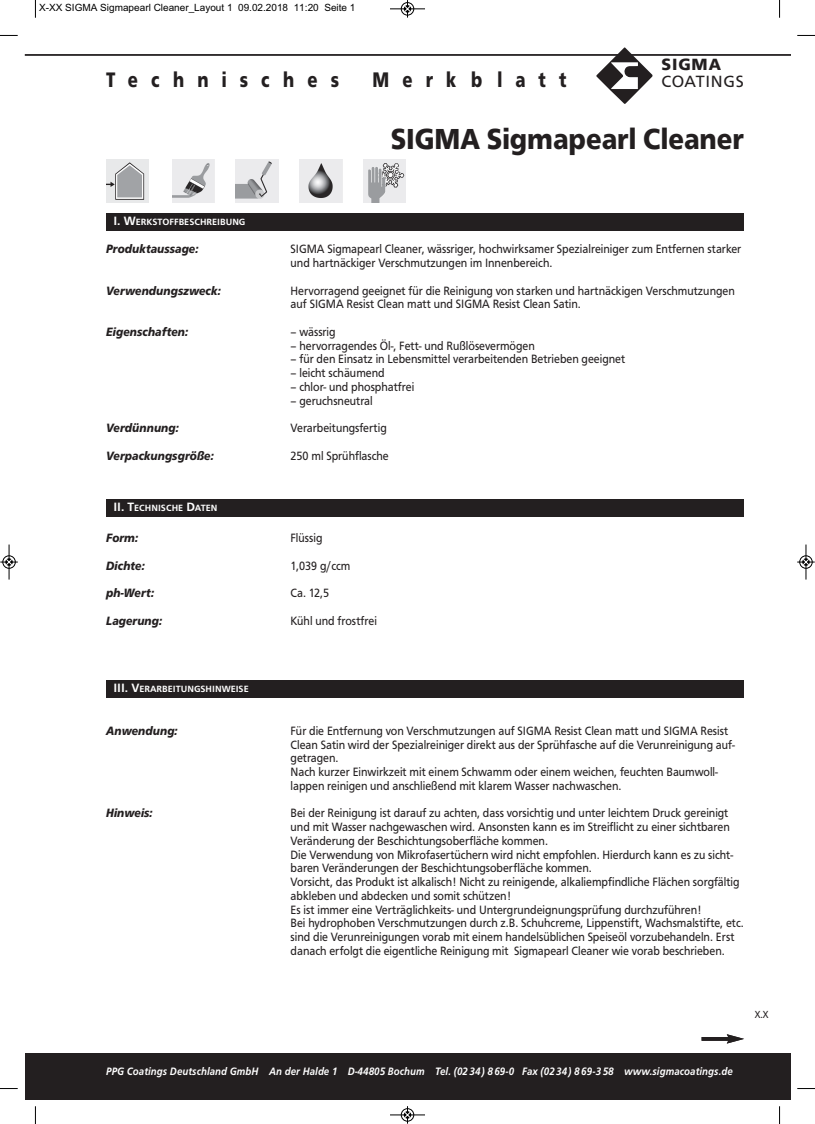
<style>
.page{position:relative;width:815px;height:1124px;background:#fff}
.page>*{position:absolute;margin:0;border:0;box-sizing:border-box;transform-origin:0 0}
.t1{font:700 30px "Frutus T";color:#231f20;scale:.9 1}
.t2{font:700 21.88px "Frutus T";letter-spacing:.75em;color:#231f20;scale:.8 1}
.t3{font:16.88px "Frutus T";color:#231f20}
.t4{font:700 16.88px "Frutus T";color:#231f20}
.t5{font:12.5px/13.8px "Frutus T";color:#231f20;scale:.9 1}
.t6{font:italic 700 12.5px "Frutus T";color:#231f20;scale:.9 1}
.t7{font:italic 500 11.12px "Frutus T";letter-spacing:.01em;color:#fff;scale:.9 1}
.t8{font:10.62px "Frutus T";color:#231f20;scale:.85 1}
.t9{font:10px "Arial";color:#000}
.t10{font:500 9.38px "Frutus T";color:#fff}
.s1{font-size:12.5px}
</style>
<div class="page">
<div style="left:25px;top:1052px;width:765px;height:46px;background:#231f20"></div>
<hr style="left:25px;top:54px;width:765px;height:2px;background:#231f20">
<svg style="left:596px;top:47px;width:57px;height:57px"></svg>
<svg style="left:702px;top:1037px;width:25px;height:3px"></svg>
<svg style="left:727px;top:1034px;width:17px;height:9px"></svg>
<div style="left:106px;top:213px;width:638px;height:17px;background:#231f20"></div>
<div style="left:106px;top:499px;width:638px;height:17px;background:#231f20"></div>
<img style="left:172px;top:159px;width:42px;height:43px">
<img style="left:236px;top:159px;width:42px;height:43px">
<img style="left:106px;top:159px;width:43px;height:43px">
<img style="left:363px;top:159px;width:43px;height:43px">
<img style="left:300px;top:159px;width:42px;height:43px">
<div style="left:106px;top:680px;width:638px;height:17px;background:#231f20"></div>
<svg style="left:35px;top:0;width:1px;height:18px"></svg>
<svg style="left:0;top:35px;width:18px;height:1px"></svg>
<svg style="left:779px;top:0;width:1px;height:18px"></svg>
<svg style="left:797px;top:35px;width:18px;height:1px"></svg>
<svg style="left:35px;top:1106px;width:1px;height:17px"></svg>
<svg style="left:0;top:1088px;width:18px;height:1px"></svg>
<svg style="left:779px;top:1106px;width:1px;height:17px"></svg>
<svg style="left:797px;top:1088px;width:18px;height:1px"></svg>
<div style="left:401px;top:2px;width:13px;height:14px;border:1px solid #fff;border-radius:50%"></div>
<hr style="left:390px;top:9px;width:35px;height:1px;background:#000">
<div style="left:401px;top:2px;width:13px;height:13px;border:1px solid #000;border-radius:50%"></div>
<svg style="left:404px;top:0;width:7px;height:18px"></svg>
<hr style="left:390px;top:1114px;width:35px;height:1px;background:#000">
<div style="left:401px;top:1108px;width:13px;height:13px;border:1px solid #000;border-radius:50%"></div>
<svg style="left:404px;top:1106px;width:7px;height:17px"></svg>
<div style="left:2px;top:555px;width:14px;height:13px;border:1px solid #fff;border-radius:50%"></div>
<hr style="left:9px;top:544px;width:1px;height:35px;background:#000">
<div style="left:3px;top:555px;width:12px;height:13px;border:1px solid #000;border-radius:50%"></div>
<svg style="left:0;top:558px;width:18px;height:7px"></svg>
<div style="left:799px;top:555px;width:14px;height:13px;border:1px solid #fff;border-radius:50%"></div>
<hr style="left:806px;top:544px;width:1px;height:35px;background:#000">
<div style="left:800px;top:555px;width:12px;height:13px;border:1px solid #000;border-radius:50%"></div>
<svg style="left:797px;top:558px;width:18px;height:7px"></svg>
<p class="t9" style="left:39px;top:2px;width:318px">X-XX SIGMA Sigmapearl Cleaner_Layout 1 09.02.2018 11:20 Seite 1</p>
<h2 class="t2" style="left:106px;top:66px;width:293px">Technisches</h2>
<h2 class="t2" style="left:372px;top:66px;width:244px">Merkblatt</h2>
<h3 class="t4" style="left:662px;top:55px;width:61px">SIGM A</h3>
<h3 class="t3" style="left:662px;top:71px;width:84px">C O A TIN GS</h3>
<h1 class="t1" style="left:391px;top:121px;width:394px">SIGMA Sigmapearl Cleaner</h1>
<p class="t10" style="left:113px;top:216px;width:134px"><span class="s1">I. W</span>ERKSTOFFBESCHREIBUNG</p>
<p class="t6" style="left:106px;top:241px;width:104px">Produktaussage:</p>
<p class="t5" style="left:291px;top:242px;width:502px">SIGMA Sigmapearl Cleaner, wässriger, hochwirksamer Spezialreiniger zum Entfernen starker und hartnäckiger Verschmutzungen im Innenbereich.</p>
<p class="t6" style="left:106px;top:283px;width:129px">Verwendungszweck:</p>
<p class="t5" style="left:291px;top:283px;width:495px">Hervorragend geeignet für die Reinigung von starken und hartnäckigen Verschmutzungen auf SIGMA Resist Clean matt und SIGMA Resist Clean Satin.</p>
<p class="t6" style="left:106px;top:324px;width:93px">Eigenschaften:</p>
<p class="t5" style="left:291px;top:324px;width:51px">– wässrig</p>
<p class="t5" style="left:291px;top:338px;width:273px">– hervorragendes Öl-, Fett- und Rußlösevermögen</p>
<p class="t5" style="left:291px;top:352px;width:373px">– für den Einsatz in Lebensmittel verarbeitenden Betrieben geeignet</p>
<p class="t5" style="left:291px;top:366px;width:106px">– leicht schäumend</p>
<p class="t5" style="left:291px;top:379px;width:139px">– chlor- und phosphatfrei</p>
<p class="t5" style="left:291px;top:393px;width:93px">– geruchsneutral</p>
<p class="t6" style="left:106px;top:420px;width:82px">Verdünnung:</p>
<p class="t5" style="left:291px;top:421px;width:108px">Verarbeitungsfertig</p>
<p class="t6" style="left:106px;top:448px;width:121px">Verpackungsgröße:</p>
<p class="t5" style="left:291px;top:448px;width:111px">250 ml Sprühflasche</p>
<p class="t10" style="left:113px;top:502px;width:106px"><span class="s1">II. T</span>ECHNISCHE <span class="s1">D</span>ATEN</p>
<p class="t6" style="left:106px;top:530px;width:37px">Form:</p>
<p class="t5" style="left:291px;top:531px;width:37px">Flüssig</p>
<p class="t6" style="left:106px;top:558px;width:44px">Dichte:</p>
<p class="t5" style="left:291px;top:558px;width:68px">1,039 g/ccm</p>
<p class="t6" style="left:106px;top:585px;width:55px">ph-Wert:</p>
<p class="t5" style="left:291px;top:586px;width:45px">Ca. 12,5</p>
<p class="t6" style="left:106px;top:613px;width:64px">Lagerung:</p>
<p class="t5" style="left:291px;top:613px;width:97px">Kühl und frostfrei</p>
<p class="t10" style="left:113px;top:683px;width:137px"><span class="s1">III. V</span>ERARBEITUNGSHINWEISE</p>
<p class="t6" style="left:106px;top:723px;width:81px">Anwendung:</p>
<p class="t5" style="left:291px;top:723px;width:495px">Für die Entfernung von Verschmutzungen auf SIGMA Resist Clean matt und SIGMA Resist Clean Satin wird der Spezialreiniger direkt aus der Sprühfasche auf die Verunreinigung auf&shy;getragen.<br>Nach kurzer Einwirkzeit mit einem Schwamm oder einem weichen, feuchten Baumwoll&shy;lappen reinigen und anschließend mit klarem Wasser nachwaschen.</p>
<p class="t6" style="left:106px;top:805px;width:53px">Hinweis:</p>
<p class="t5" style="left:291px;top:806px;width:505px">Bei der Reinigung ist darauf zu achten, dass vorsichtig und unter leichtem Druck gereinigt und mit Wasser nachgewaschen wird. Ansonsten kann es im Streiflicht zu einer sichtbaren Veränderung der Beschichtungsoberfläche kommen.<br>Die Verwendung von Mikrofasertüchern wird nicht empfohlen. Hierdurch kann es zu sicht&shy;baren Veränderungen der Beschichtungsoberfläche kommen.<br>Vorsicht, das Produkt ist alkalisch! Nicht zu reinigende, alkaliempfindliche Flächen sorgfältig abkleben und abdecken und somit schützen!<br>Es ist immer eine Verträglichkeits- und Untergrundeignungsprüfung durchzuführen!<br>Bei hydrophoben Verschmutzungen durch z.B. Schuhcreme, Lippenstift, Wachsmalstifte, etc. sind die Verunreinigungen vorab mit einem handelsüblichen Speiseöl vorzubehandeln. Erst danach erfolgt die eigentliche Reinigung mit Sigmapearl Cleaner wie vorab beschrieben.</p>
<p class="t7" style="left:106px;top:1064px;width:698px">PPG Coatings Deutschland GmbH An der Halde 1 D-44805 Bochum Tel. (02 34) 869-0 Fax (02 34) 869-3 58 www.sigmacoatings.de</p>
<p class="t8" style="left:755px;top:1008px;width:18px">X.X</p>
</div>
